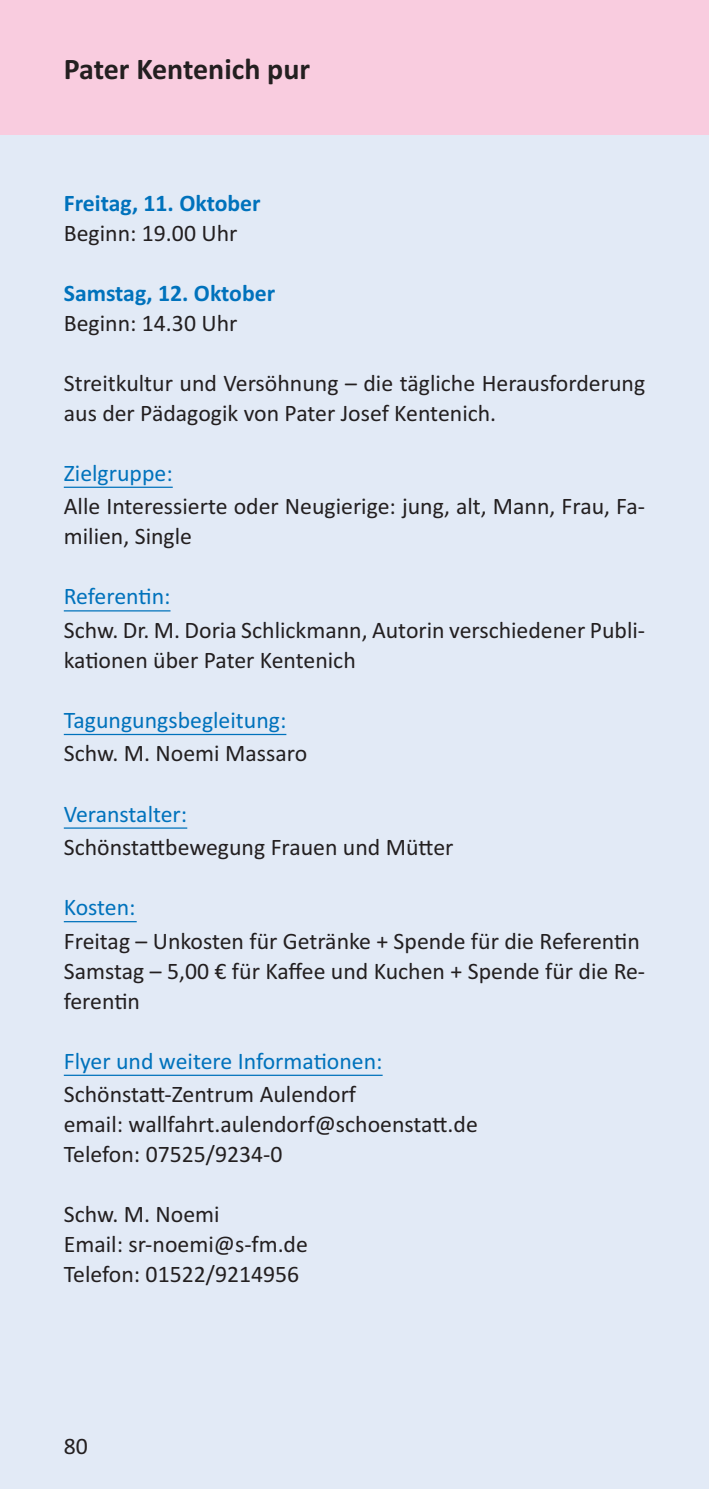
<style>
.page{position:relative;width:709px;height:1489px;background:#fff}
.page>*{position:absolute;margin:0;border:0;box-sizing:border-box;transform-origin:0 0}
.t1{font:700 30px "Calibri";color:#231f20}
.t2{font:23.75px/30px "Calibri";color:#231f20}
.t3{font:23.75px "Calibri";color:#0072bc}
.t4{font:700 23.75px "Calibri";color:#0072bc}
</style>
<div class="page">
<div style="left:0;top:0;width:709px;height:1488px;background:#e2eaf6"></div>
<div style="left:0;top:0;width:709px;height:135px;background:#f9ccdf"></div>
<hr style="left:64px;top:486px;width:109px;height:2px;background:#0072bc">
<hr style="left:64px;top:610px;width:106px;height:1px;background:#0072bc">
<hr style="left:64px;top:733px;width:222px;height:2px;background:#0072bc">
<hr style="left:64px;top:827px;width:123px;height:1px;background:#0072bc">
<hr style="left:64px;top:921px;width:73px;height:1px;background:#0072bc">
<hr style="left:64px;top:1074px;width:318px;height:1px;background:#0072bc">
<p class="t1" style="left:64px;top:51px;width:248px">Pater Kentenich pur</p>
<p class="t4" style="left:64px;top:188px;width:198px">Freitag, 11. Oktober</p>
<p class="t2" style="left:64px;top:217px;width:175px">Beginn: 19.00 Uhr</p>
<p class="t4" style="left:64px;top:278px;width:213px">Samstag, 12. Oktober</p>
<p class="t2" style="left:64px;top:307px;width:175px">Beginn: 14.30 Uhr</p>
<p class="t2" style="left:64px;top:367px;width:583px">Streitkultur und Versöhnung – die tägliche Herausforderung aus der Pädagogik von Pater Josef Kentenich.</p>
<p class="t3" style="left:64px;top:458px;width:110px">Zielgruppe:</p>
<p class="t2" style="left:64px;top:491px;width:583px">Alle Interessierte oder Neugierige: jung, alt, Mann, Frau, Fa&shy;milien, Single</p>
<p class="t3" style="left:64px;top:582px;width:108px">Referentin:</p>
<p class="t2" style="left:64px;top:614px;width:583px">Schw. Dr. M. Doria Schlickmann, Autorin verschiedener Publi&shy;kationen über Pater Kentenich</p>
<p class="t3" style="left:64px;top:705px;width:224px">Tagungungsbegleitung:</p>
<p class="t2" style="left:64px;top:738px;width:245px">Schw. M. Noemi Massaro</p>
<p class="t3" style="left:64px;top:799px;width:125px">Veranstalter:</p>
<p class="t2" style="left:64px;top:831px;width:391px">Schönstattbewegung Frauen und Mütter</p>
<p class="t3" style="left:64px;top:893px;width:73px">Kosten:</p>
<p class="t2" style="left:64px;top:925px;width:583px">Freitag – Unkosten für Getränke + Spende für die Referentin<br>Samstag – 5,00 € für Kaffee und Kuchen + Spende für die Re&shy;ferentin</p>
<p class="t3" style="left:64px;top:1046px;width:320px">Flyer und weitere Informationen:</p>
<p class="t2" style="left:64px;top:1079px;width:415px">Schönstatt-Zentrum Aulendorf<br>email: wallfahrt.aulendorf@schoenstatt.de<br>Telefon: 07525/9234-0</p>
<p class="t2" style="left:64px;top:1199px;width:246px">Schw. M. Noemi<br>Email: sr-noemi@s-fm.de<br>Telefon: 01522/9214956</p>
<p class="t2" style="left:64px;top:1430px;width:26px">80</p>
</div>
